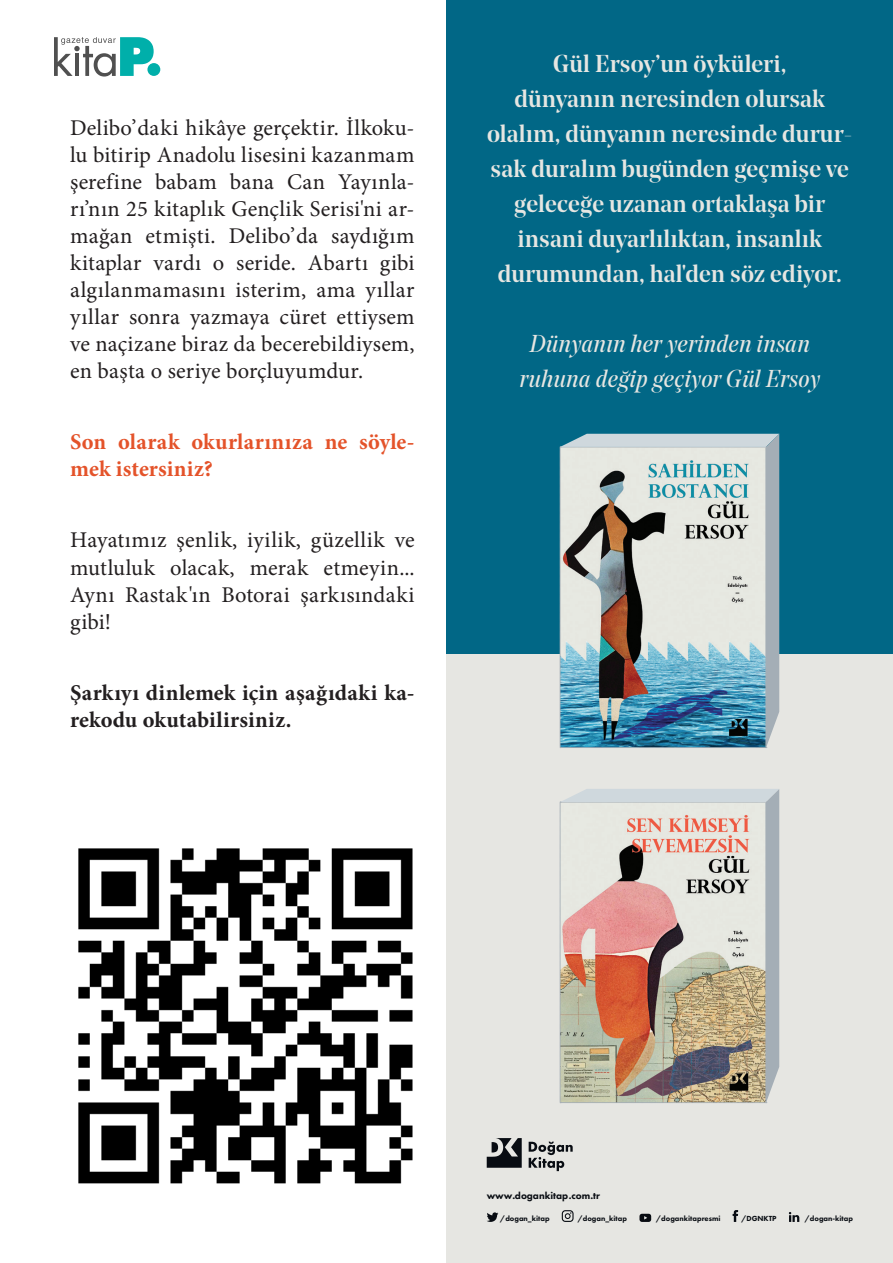
<style>
.page{position:relative;width:893px;height:1263px;background:#fff}
.page>*{position:absolute;margin:0;border:0;box-sizing:border-box;transform-origin:0 0}
.t1{font:500 24.3px/35px "Noe Display";letter-spacing:.005em;color:#e6e6e2;text-align:center}
.t2{font:italic 24.3px/35px "Noe Display";letter-spacing:.005em;color:#e6e6e2;text-align:center}
.METIN{font:22.5px/27px "Minion Pro";letter-spacing:.01em;color:#231f20;text-align:justify}
.METIN-2{font:700 22.5px/27px "Minion Pro";letter-spacing:.015em;color:#231f20}
.METIN-3{font:700 22.5px/27px "Minion Pro";letter-spacing:.01em;color:#e4532a}
.t3{font:800 10.05px "Futura PT";color:#080c12}
.t4{font:800 7.65px "Futura PT";color:#080c12}
</style>
<div class="page">
<svg style="left:54px;top:37px;width:100px;height:40px"></svg>
<div style="left:147px;top:63px;width:13px;height:13px;background:#00afaa;border-radius:50%"></div>
<div style="left:446px;top:0;width:447px;height:1190px;background:#016786"></div>
<div style="left:446px;top:655px;width:447px;height:608px;background:#e6e6e2"></div>
<img style="left:560px;top:789px;width:219px;height:314px">
<img style="left:560px;top:434px;width:219px;height:314px">
<svg style="left:639px;top:1214px;width:12px;height:8px"></svg>
<svg style="left:487px;top:1212px;width:11px;height:10px"></svg>
<svg style="left:733px;top:1210px;width:5px;height:12px"></svg>
<svg style="left:562px;top:1210px;width:12px;height:12px"></svg>
<svg style="left:789px;top:1212px;width:10px;height:10px"></svg>
<svg style="left:487px;top:1138px;width:86px;height:33px"></svg>
<img style="left:78px;top:848px;width:335px;height:336px">
<p class="METIN" style="left:70px;top:115px;width:346px">Delibo’daki hikâye gerçektir. İlkoku&shy;lu bitirip Anadolu lisesini kazanmam şerefine babam bana Can Yayınla&shy;rı’nın 25 kitaplık Gençlik Serisi'ni ar&shy;mağan etmişti. Delibo’da saydığım kitaplar vardı o seride. Abartı gibi algılanmamasını isterim, ama yıllar yıllar sonra yazmaya cüret ettiysem ve naçizane biraz da becerebildiysem, en başta o seriye borçluyumdur.</p>
<p class="METIN-3" style="left:70px;top:428px;width:346px">Son olarak okurlarınıza ne söyle&shy;mek istersiniz?</p>
<p class="METIN" style="left:70px;top:527px;width:346px">Hayatımız şenlik, iyilik, güzellik ve mutluluk olacak, merak etmeyin...<br>Aynı Rastak'ın Botorai şarkısındaki gibi!</p>
<p class="METIN-2" style="left:70px;top:678px;width:346px">Şarkıyı dinlemek için aşağıdaki ka&shy;rekodu okutabilirsiniz.</p>
<p class="t1" style="left:487px;top:46px;width:367px">Gül Ersoy’un öyküleri,<br>dünyanın neresinden olursak olalım, dünyanın neresinde durur&shy;sak duralım bugünden geçmişe ve geleceğe uzanan ortaklaşa bir insani duyarlılıktan, insanlık durumundan, hal'den söz ediyor.</p>
<p class="t2" style="left:519px;top:325px;width:302px">Dünyanın her yerinden insan ruhuna değip geçiyor Gül Ersoy</p>
<p class="t3" style="left:487px;top:1189px;width:115px">www.dogankitap.com.tr</p>
<p class="t4" style="left:500px;top:1214px;width:51px">/dogan_kitap</p>
<p class="t4" style="left:577px;top:1214px;width:51px">/dogan_kitap</p>
<p class="t4" style="left:656px;top:1214px;width:66px">/dogankitapresmi</p>
<p class="t4" style="left:741px;top:1214px;width:37px">/DGNKTP</p>
<p class="t4" style="left:804px;top:1214px;width:50px">/dogan-kitap</p>
</div>
